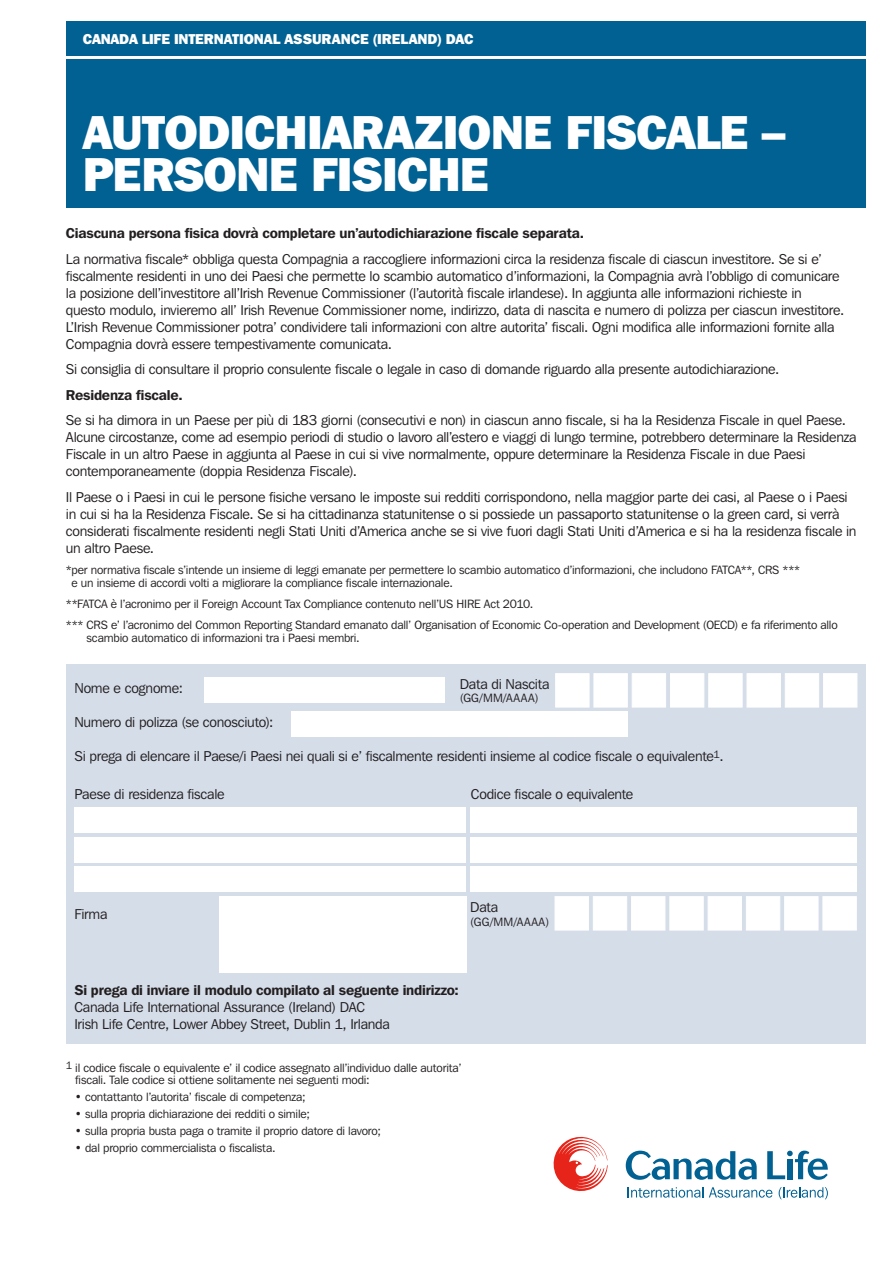
<style>
.page{position:relative;width:893px;height:1263px;background:#fff}
.page>*{position:absolute;margin:0;border:0;box-sizing:border-box;transform-origin:0 0}
.t1{font:800 47.4px/42.5px "Franklin Gothic IT Cby BT";letter-spacing:-.02em;color:#fff}
.body{font:14.25px/17px "Franklin Gothic IT Cby BT";letter-spacing:-.015em;color:#231f20}
.FLAG_-_HEADING_-12_1{font:14.25px/17px "Franklin Gothic IT Cby BT";letter-spacing:-.015em;color:#231f20}
.body-2{font:600 14.25px "Franklin Gothic IT Cby BT";letter-spacing:-.01em;color:#231f20}
.t2{font:800 14.25px "Franklin Gothic IT Cby BT";letter-spacing:-.005em;color:#fff}
.body-3{font:12px/12.8px "Franklin Gothic IT Cby BT";letter-spacing:-.01em;color:#231f20}
.FLAG_-_HEADING_-12_1-2{font:12px "Franklin Gothic IT Cby BT";letter-spacing:.05em;color:#231f20}
.s1{font-weight:600}
</style>
<div class="page">
<div style="left:66px;top:60px;width:799px;height:148px;background:#006192"></div>
<div style="left:66px;top:21px;width:799px;height:34px;background:#006192"></div>
<div style="left:66px;top:664px;width:799px;height:380px;background:#d5dde9"></div>
<div style="left:204px;top:678px;width:240px;height:25px;background:#fff"></div>
<div style="left:291px;top:712px;width:337px;height:25px;background:#fff"></div>
<div style="left:75px;top:807px;width:391px;height:25px;background:#fff"></div>
<div style="left:75px;top:837px;width:391px;height:25px;background:#fff"></div>
<div style="left:75px;top:866px;width:391px;height:26px;background:#fff"></div>
<div style="left:219px;top:896px;width:247px;height:77px;background:#fff"></div>
<div style="left:470px;top:807px;width:387px;height:25px;background:#fff"></div>
<div style="left:470px;top:837px;width:387px;height:25px;background:#fff"></div>
<div style="left:470px;top:866px;width:387px;height:26px;background:#fff"></div>
<div style="left:593px;top:896px;width:34px;height:34px;background:#fff"></div>
<div style="left:555px;top:896px;width:34px;height:34px;background:#fff"></div>
<div style="left:631px;top:896px;width:34px;height:34px;background:#fff"></div>
<div style="left:669px;top:896px;width:34px;height:34px;background:#fff;border:1px solid #fff"></div>
<div style="left:708px;top:896px;width:34px;height:34px;background:#fff"></div>
<div style="left:746px;top:896px;width:34px;height:34px;background:#fff"></div>
<div style="left:784px;top:896px;width:34px;height:34px;background:#fff"></div>
<div style="left:823px;top:896px;width:34px;height:34px;background:#fff"></div>
<div style="left:594px;top:673px;width:34px;height:34px;background:#fff"></div>
<div style="left:555px;top:673px;width:34px;height:34px;background:#fff"></div>
<div style="left:632px;top:673px;width:34px;height:34px;background:#fff"></div>
<div style="left:670px;top:673px;width:34px;height:34px;background:#fff"></div>
<div style="left:708px;top:673px;width:34px;height:34px;background:#fff"></div>
<div style="left:747px;top:673px;width:34px;height:34px;background:#fff"></div>
<div style="left:785px;top:673px;width:34px;height:34px;background:#fff"></div>
<div style="left:823px;top:673px;width:34px;height:34px;background:#fff"></div>
<svg style="left:626px;top:1150px;width:131px;height:30px"></svg>
<svg style="left:767px;top:1150px;width:61px;height:30px"></svg>
<svg style="left:553px;top:1136px;width:55px;height:55px"></svg>
<svg style="left:628px;top:1187px;width:75px;height:11px"></svg>
<svg style="left:709px;top:1187px;width:63px;height:11px"></svg>
<svg style="left:779px;top:1187px;width:49px;height:12px"></svg>
<p class="t2" style="left:83px;top:30px;width:392px">CANADA LIFE INTERNATIONAL ASSURANCE (IRELAND) DAC</p>
<p class="t1" style="left:83px;top:110px;width:704px">AUTODICHIARAZIONE FISCALE –<br>PERSONE FISICHE</p>
<p class="body-2" style="left:66px;top:224px;width:520px">Ciascuna persona fisica dovrà completare un’autodichiarazione fiscale separata.</p>
<p class="body" style="left:66px;top:250px;width:780px">La normativa fiscale* obbliga questa Compagnia a raccogliere informazioni circa la residenza fiscale di ciascun investitore. Se si e’ fiscalmente residenti in uno dei Paesi che permette lo scambio automatico d’informazioni, la Compagnia avrà l’obbligo di comunicare la posizione dell’investitore all’Irish Revenue Commissioner (l’autorità fiscale irlandese). In aggiunta alle informazioni richieste in questo modulo, invieremo all’ Irish Revenue Commissioner nome, indirizzo, data di nascita e numero di polizza per ciascun investitore.<br>L’Irish Revenue Commissioner potra’ condividere tali informazioni con altre autorita’ fiscali. Ogni modifica alle informazioni fornite alla Compagnia dovrà essere tempestivamente comunicata.</p>
<p class="body" style="left:66px;top:361px;width:715px">Si consiglia di consultare il proprio consulente fiscale o legale in caso di domande riguardo alla presente autodichiarazione.</p>
<p class="body-2" style="left:66px;top:386px;width:118px">Residenza fiscale.</p>
<p class="body" style="left:66px;top:412px;width:792px">Se si ha dimora in un Paese per più di 183 giorni (consecutivi e non) in ciascun anno fiscale, si ha la Residenza Fiscale in quel Paese.<br>Alcune circostanze, come ad esempio periodi di studio o lavoro all’estero e viaggi di lungo termine, potrebbero determinare la Residenza Fiscale in un altro Paese in aggiunta al Paese in cui si vive normalmente, oppure determinare la Residenza Fiscale in due Paesi contemporaneamente (doppia Residenza Fiscale).</p>
<p class="body" style="left:66px;top:488px;width:792px">Il Paese o i Paesi in cui le persone fisiche versano le imposte sui redditi corrispondono, nella maggior parte dei casi, al Paese o i Paesi in cui si ha la Residenza Fiscale. Se si ha cittadinanza statunitense o si possiede un passaporto statunitense o la green card, si verrà considerati fiscalmente residenti negli Stati Uniti d’America anche se si vive fuori dagli Stati Uniti d’America e si ha la residenza fiscale in un altro Paese.</p>
<p class="body-3" style="left:72px;top:563px;width:730px;text-indent:-6px">*per normativa fiscale s’intende un insieme di leggi emanate per permettere lo scambio automatico d’informazioni, che includono FATCA**, CRS *** e un insieme di accordi volti a migliorare la compliance fiscale internazionale.</p>
<p class="body-3" style="left:66px;top:597px;width:469px">**FATCA è l’acronimo per il Foreign Account Tax Compliance contenuto nell’US HIRE Act 2010.</p>
<p class="body-3" style="left:87px;top:619px;width:753px;text-indent:-21px">*** CRS e’ l’acronimo del Common Reporting Standard emanato dall’ Organisation of Economic Co-operation and Development (OECD) e fa riferimento allo scambio automatico di informazioni tra i Paesi membri.</p>
<p class="FLAG_-_HEADING_-12_1" style="left:74px;top:679px;width:110px">Nome e cognome:</p>
<p class="FLAG_-_HEADING_-12_1" style="left:74px;top:713px;width:201px">Numero di polizza (se conosciuto):</p>
<p class="FLAG_-_HEADING_-12_1" style="left:460px;top:675px;width:91px">Data di Nascita</p>
<p class="FLAG_-_HEADING_-12_1-2" style="left:460px;top:690px;width:80px">(GG/MM/AAAA)</p>
<p class="FLAG_-_HEADING_-12_1" style="left:74px;top:747px;width:651px">Si prega di elencare il Paese/i Paesi nei quali si e’ fiscalmente residenti insieme al codice fiscale o equivalente<sup>1</sup>.</p>
<p class="FLAG_-_HEADING_-12_1" style="left:74px;top:786px;width:152px">Paese di residenza fiscale</p>
<p class="FLAG_-_HEADING_-12_1" style="left:471px;top:786px;width:164px">Codice fiscale o equivalente</p>
<p class="FLAG_-_HEADING_-12_1" style="left:74px;top:905px;width:35px">Firma</p>
<p class="FLAG_-_HEADING_-12_1" style="left:470px;top:898px;width:30px">Data</p>
<p class="FLAG_-_HEADING_-12_1-2" style="left:470px;top:914px;width:80px">(GG/MM/AAAA)</p>
<p class="FLAG_-_HEADING_-12_1" style="left:74px;top:981px;width:386px"><span class="s1">Si prega di inviare il modulo compilato al seguente indirizzo:<br></span>Canada Life International Assurance (Ireland) DAC<br>Irish Life Centre, Lower Abbey Street, Dublin 1, Irlanda</p>
<p class="body-3" style="left:75px;top:1061px;width:388px;text-indent:-9px"><sup>1</sup> il codice fiscale o equivalente e’ il codice assegnato all’individuo dalle autorita’ fiscali. Tale codice si ottiene solitamente nei seguenti modi:</p>
<p class="body-3" style="left:75px;top:1091px;width:232px">• contattanto l’autorita’ fiscale di competenza;</p>
<p class="body-3" style="left:75px;top:1108px;width:237px">• sulla propria dichiarazione dei redditi o simile;</p>
<p class="body-3" style="left:75px;top:1125px;width:308px">• sulla propria busta paga o tramite il proprio datore di lavoro;</p>
<p class="body-3" style="left:75px;top:1142px;width:202px">• dal proprio commercialista o fiscalista.</p>
</div>
